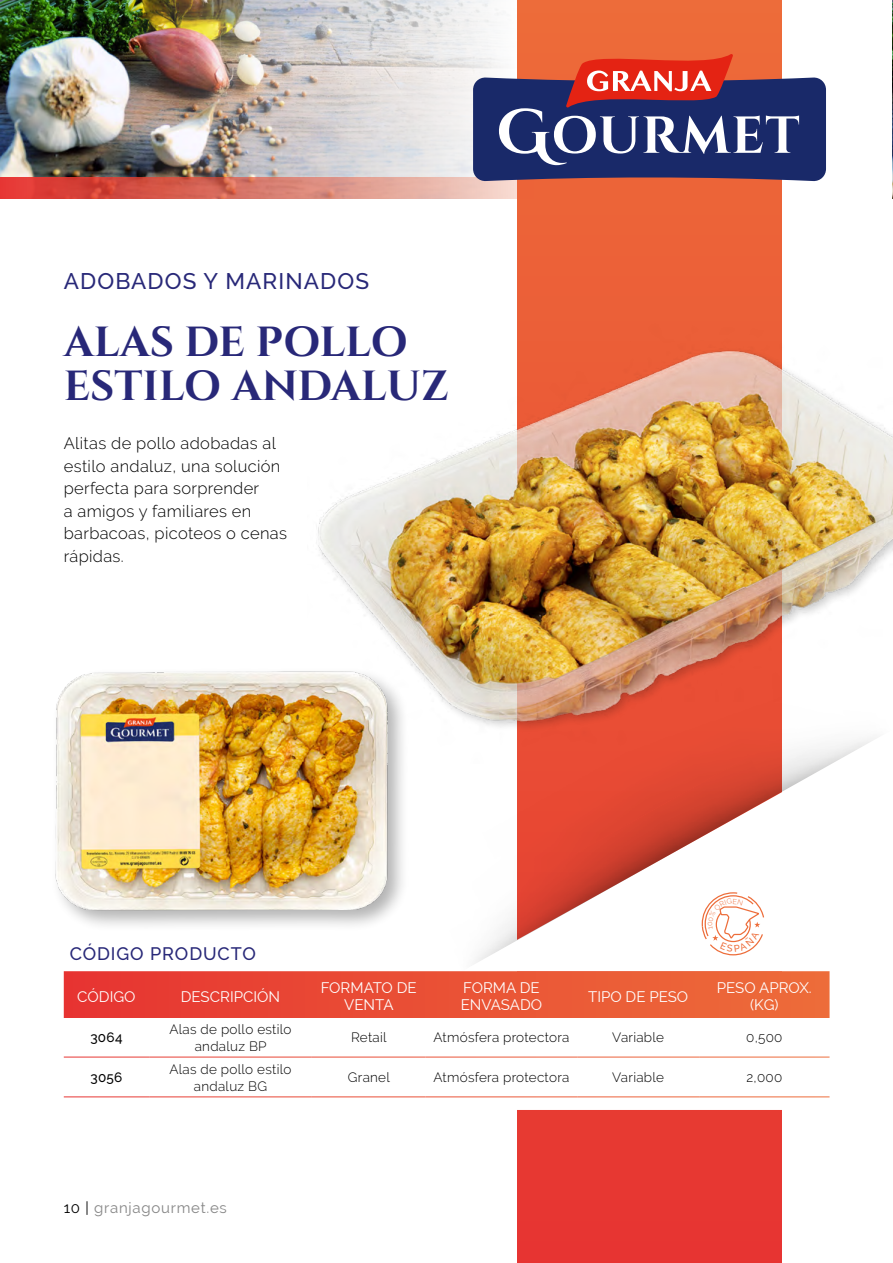
<style>
.page{position:relative;width:893px;height:1263px;background:#fff}
.page>*{position:absolute;margin:0;border:0;box-sizing:border-box;transform-origin:0 0}
.t1{font:700 42px/43.5px "Cinzel";color:#282878}
.t2{font:500 22.5px "Raleway";letter-spacing:.05em;color:#282878}
.t3{font:500 18px "Raleway";letter-spacing:.05em;color:#282878}
.t4{font:300 16.5px/22.5px "Raleway";letter-spacing:.02em;color:#000}
.t5{font:15px/16.5px "Raleway";color:#fff;text-align:center}
.t6{font:15px "Raleway";letter-spacing:.05em;color:#878787}
.t7{font:300 13.5px/16.5px "Raleway";letter-spacing:.02em;color:#000;text-align:center}
.t8{font:500 13.5px "Raleway";letter-spacing:.02em;color:#000}
.s1{color:#000}
</style>
<div class="page">
<img style="left:0;top:0;width:518px;height:177px">
<img style="left:892px;top:0;width:1px;height:177px">
<svg style="left:518px;top:0;width:263px;height:1263px;background:#e95036"></svg>
<svg style="left:0;top:177px;width:650px;height:22px;background:#df7664"></svg>
<svg style="left:892px;top:177px;width:1px;height:22px"></svg>
<img style="left:474px;top:763px;width:359px;height:207px">
<img style="left:55px;top:671px;width:348px;height:254px">
<img style="left:308px;top:318px;width:585px;height:445px">
<svg style="left:473px;top:51px;width:353px;height:130px;background:#6e5373"></svg>
<svg style="left:64px;top:971px;width:765px;height:47px;background:#e95136"></svg>
<svg style="left:64px;top:1018px;width:765px;height:92px"></svg>
<hr style="left:64px;top:1057px;width:85px;height:1px;background:#fff">
<hr style="left:149px;top:1057px;width:163px;height:1px;background:#fff">
<hr style="left:312px;top:1057px;width:114px;height:1px;background:#fff">
<hr style="left:426px;top:1057px;width:151px;height:1px;background:#fff">
<hr style="left:577px;top:1057px;width:122px;height:1px;background:#fff">
<hr style="left:699px;top:1057px;width:130px;height:1px;background:#fff">
<hr style="left:64px;top:1096px;width:85px;height:1px;background:#fff">
<hr style="left:149px;top:1096px;width:163px;height:1px;background:#fff">
<hr style="left:312px;top:1096px;width:114px;height:1px;background:#fff">
<hr style="left:426px;top:1096px;width:151px;height:1px;background:#fff">
<hr style="left:577px;top:1096px;width:122px;height:1px;background:#fff">
<hr style="left:699px;top:1096px;width:130px;height:1px;background:#fff">
<svg style="left:702px;top:892px;width:63px;height:64px"></svg>
<h2 class="t2" style="left:64px;top:268px;width:307px">ADOBADOS Y MARINADOS</h2>
<h1 class="t1" style="left:64px;top:321px;width:386px">ALAS DE POLLO<br>ESTILO ANDALUZ</h1>
<p class="t4" style="left:64px;top:432px;width:225px">Alitas de pollo adobadas al estilo andaluz, una solución perfecta para sorprender<br>a amigos y familiares en barbacoas, picoteos o cenas rápidas.</p>
<h3 class="t3" style="left:70px;top:943px;width:188px">CÓDIGO PRODUCTO</h3>
<p class="t5" style="left:77px;top:988px;width:60px">CÓDIGO</p>
<p class="t5" style="left:181px;top:988px;width:101px">DESCRIPCIÓN</p>
<p class="t5" style="left:321px;top:980px;width:97px">FORMATO DE<br>VENTA</p>
<p class="t5" style="left:461px;top:980px;width:83px;text-align:left">FORMA DE<br>ENVASADO</p>
<p class="t5" style="left:588px;top:988px;width:102px">TIPO DE PESO</p>
<p class="t5" style="left:717px;top:980px;width:96px">PESO APROX. (KG)</p>
<p class="t8" style="left:90px;top:1030px;width:34px">3064</p>
<p class="t7" style="left:169px;top:1021px;width:124px">Alas de pollo estilo andaluz BP</p>
<p class="t7" style="left:351px;top:1029px;width:37px">Retail</p>
<p class="t7" style="left:433px;top:1029px;width:137px">Atmósfera protectora</p>
<p class="t7" style="left:612px;top:1029px;width:53px">Variable</p>
<p class="t7" style="left:746px;top:1029px;width:38px">0,500</p>
<p class="t8" style="left:90px;top:1070px;width:33px">3056</p>
<p class="t7" style="left:169px;top:1061px;width:124px">Alas de pollo estilo andaluz BG</p>
<p class="t7" style="left:348px;top:1069px;width:43px">Granel</p>
<p class="t7" style="left:433px;top:1069px;width:137px">Atmósfera protectora</p>
<p class="t7" style="left:612px;top:1069px;width:53px">Variable</p>
<p class="t7" style="left:746px;top:1069px;width:37px">2,000</p>
<p class="t6" style="left:64px;top:1199px;width:165px"><span class="s1">10 |</span> granjagourmet.es</p>
</div>
